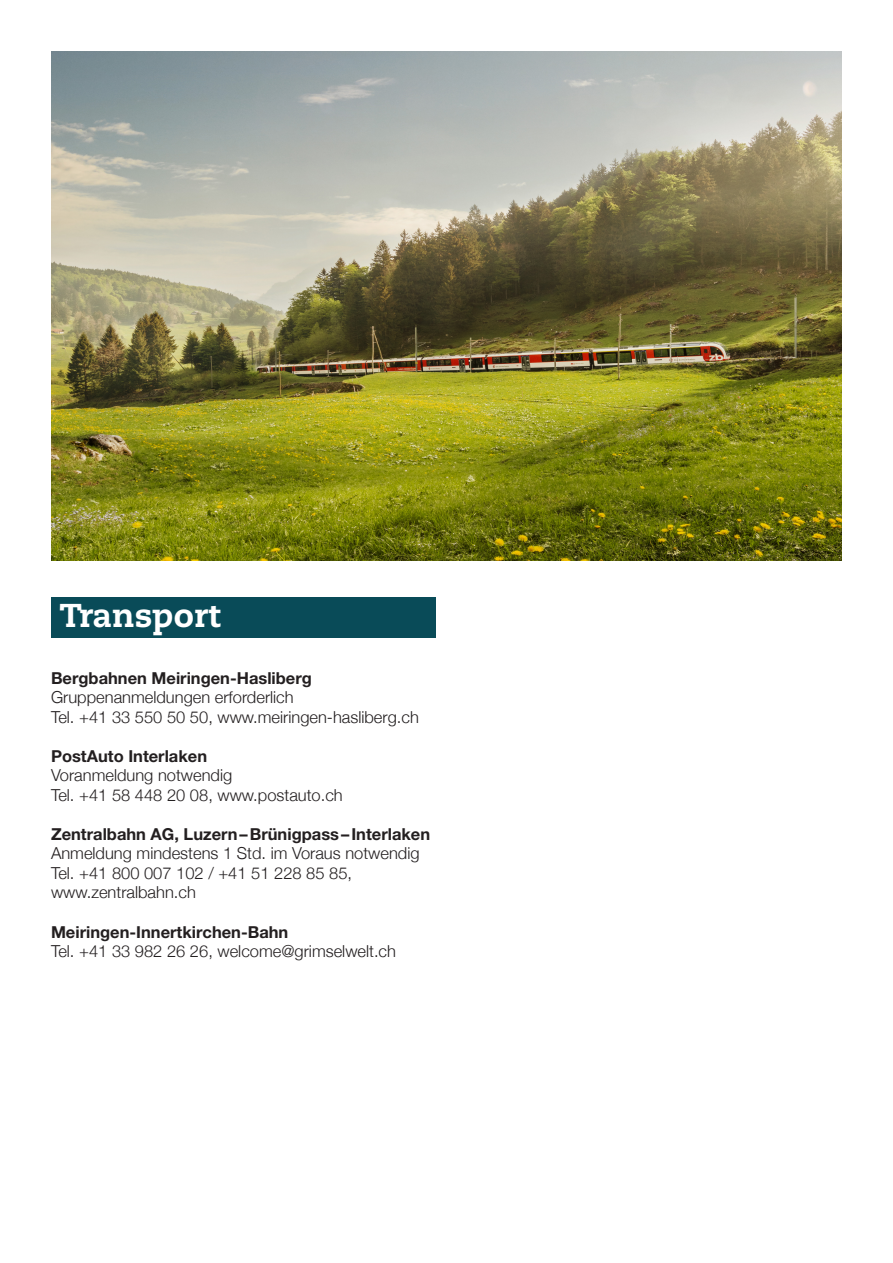
<style>
.page{position:relative;width:893px;height:1263px;background:#fff}
.page>*{position:absolute;margin:0;border:0;box-sizing:border-box;transform-origin:0 0}
.t1{font:800 33px "Caecilia LT Std";color:#fff}
.t2{font:300 16.5px "Helvetica Neue";color:#231f20}
.t3{font:700 16.5px "Helvetica Neue";color:#231f20}
</style>
<div class="page">
<div style="left:51px;top:597px;width:385px;height:41px;background:#094b58"></div>
<img style="left:51px;top:51px;width:791px;height:509px">
<p class="t1" style="left:60px;top:595px;width:162px">Transport</p>
<p class="t3" style="left:51px;top:668px;width:262px">Bergbahnen Meiringen-Hasliberg</p>
<p class="t2" style="left:51px;top:684px;width:244px">Gruppenanmeldungen erforderlich</p>
<p class="t2" style="left:51px;top:704px;width:369px">Tel. +41 33 550 50 50, www.meiringen-hasliberg.ch</p>
<p class="t3" style="left:51px;top:746px;width:158px">PostAuto Interlaken</p>
<p class="t2" style="left:51px;top:762px;width:183px">Voranmeldung notwendig</p>
<p class="t2" style="left:51px;top:782px;width:293px">Tel. +41 58 448 20 08, www.postauto.ch</p>
<p class="t3" style="left:51px;top:824px;width:381px">Zentralbahn AG, Luzern–Brünigpass–Interlaken</p>
<p class="t2" style="left:51px;top:840px;width:370px">Anmeldung mindestens 1 Std. im Voraus notwendig</p>
<p class="t2" style="left:51px;top:860px;width:303px">Tel. +41 800 007 102 / +41 51 228 85 85,</p>
<p class="t2" style="left:51px;top:879px;width:146px">www.zentralbahn.ch</p>
<p class="t3" style="left:51px;top:921px;width:239px">Meiringen-Innertkirchen-Bahn</p>
<p class="t2" style="left:51px;top:938px;width:347px">Tel. +41 33 982 26 26, welcome@grimselwelt.ch</p>
</div>
